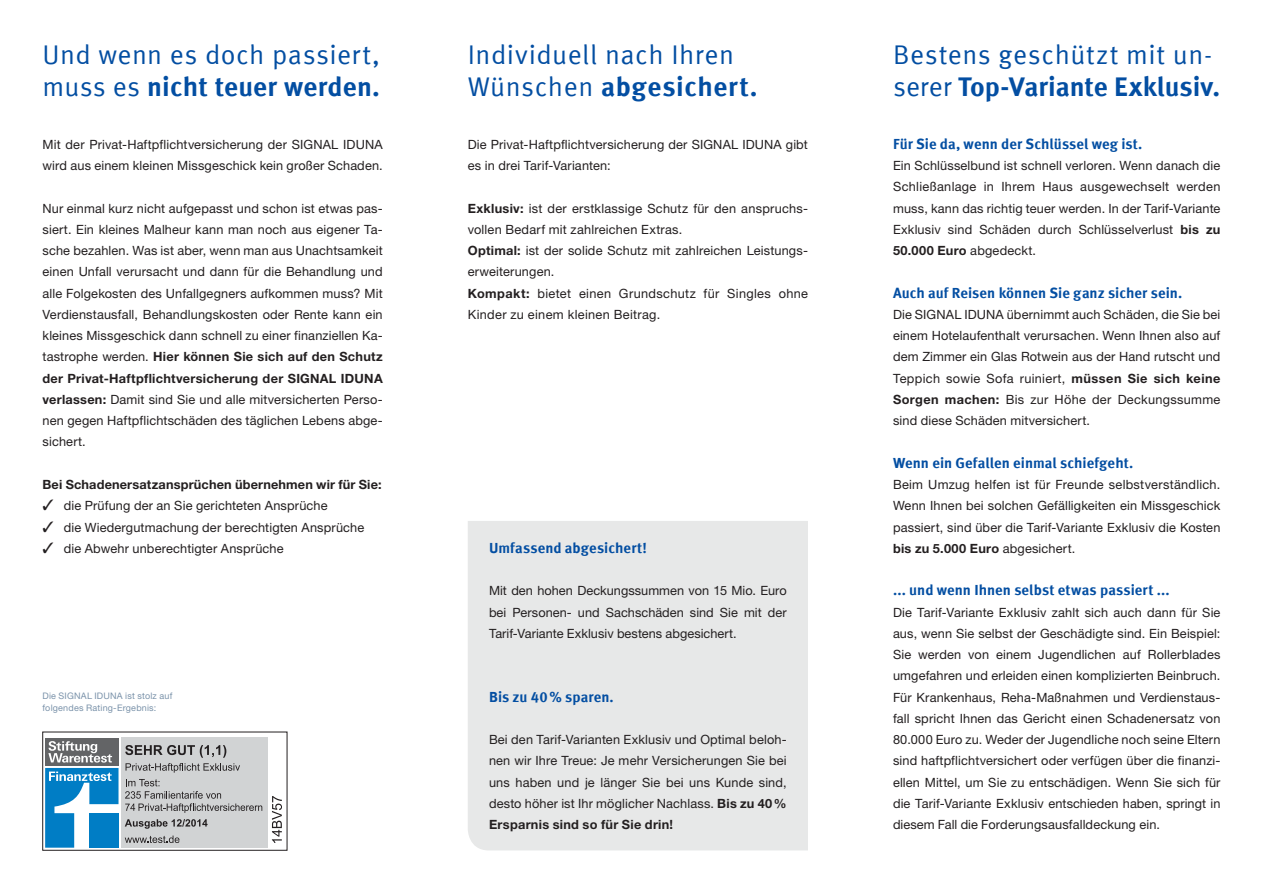
<style>
.page{position:relative;width:1263px;height:893px;background:#fff}
.page>*{position:absolute;margin:0;border:0;box-sizing:border-box;transform-origin:0 0}
.t1{font:700 27px "Meta Offc Pro";letter-spacing:.005em;color:#034ea2}
.t2{font:27px "Meta Offc Pro Norm";letter-spacing:.015em;color:#034ea2}
.t3{font:700 14.7px "Meta Offc Pro";letter-spacing:.005em;color:#034ea2}
.t4{font:12.75px/21.3px "Helvetica Neue LTW1 G";letter-spacing:.01em;color:#231f20;text-align:justify}
.t5{font:700 12.75px "Helvetica Neue LTW1 G";letter-spacing:.01em;color:#231f20}
.t6{font:9px/11.7px "Helvetica Neue LTW1 G";letter-spacing:.02em;color:#7b93aa}
.s1{font-family:"Meta Offc Pro Norm";font-weight:400}
.s2{font-weight:700}
</style>
<div class="page">
<div style="left:468px;top:521px;width:340px;height:329px;background:#e7e8e8"></div>
<div style="left:121px;top:738px;width:146px;height:110px;background:#d1d3d4"></div>
<div style="left:45px;top:738px;width:74px;height:27px;background:#636466"></div>
<svg style="left:45px;top:741px;width:74px;height:107px"></svg>
<svg style="left:272px;top:796px;width:10px;height:47px"></svg>
<svg style="left:125px;top:745px;width:115px;height:28px"></svg>
<svg style="left:125px;top:779px;width:137px;height:34px"></svg>
<svg style="left:125px;top:819px;width:83px;height:10px"></svg>
<svg style="left:125px;top:835px;width:54px;height:8px"></svg>
<h1 class="t2" style="left:43px;top:34px;width:339px">Und wenn es doch passiert,</h1>
<h1 class="t1" style="left:43px;top:65px;width:339px"><span class="s1">muss es</span> nicht teuer werden.</h1>
<h1 class="t2" style="left:468px;top:34px;width:268px">Individuell nach Ihren</h1>
<h1 class="t1" style="left:468px;top:65px;width:291px"><span class="s1">Wünschen</span> abgesichert.</h1>
<h1 class="t2" style="left:893px;top:34px;width:321px">Bestens geschützt mit un-</h1>
<h1 class="t1" style="left:893px;top:65px;width:329px"><span class="s1">serer</span> Top-Variante Exklusiv.</h1>
<p class="t4" style="left:43px;top:133px;width:342px">Mit der Privat-Haftpflichtversicherung der SIGNAL IDUNA wird aus einem kleinen Missgeschick kein großer Schaden.</p>
<p class="t4" style="left:43px;top:197px;width:342px">Nur einmal kurz nicht aufgepasst und schon ist etwas pas&shy;siert. Ein kleines Malheur kann man noch aus eigener Ta&shy;sche bezahlen. Was ist aber, wenn man aus Unachtsamkeit einen Unfall verursacht und dann für die Behandlung und alle Folgekosten des Unfallgegners aufkommen muss? Mit Verdienstausfall, Behandlungskosten oder Rente kann ein kleines Missgeschick dann schnell zu einer finanziellen Ka&shy;tastrophe werden. <span class="s2">Hier können Sie sich auf den Schutz der Privat-Haftpflichtversicherung der SIGNAL IDUNA verlassen:</span> Damit sind Sie und alle mitversicherten Perso&shy;nen gegen Haftpflichtschäden des täglichen Lebens abge&shy;sichert.</p>
<p class="t5" style="left:43px;top:476px;width:341px">Bei Schadenersatzansprüchen übernehmen wir für Sie:</p>
<p class="t4" style="left:43px;top:495px;width:287px">✓ die Prüfung der an Sie gerichteten Ansprüche</p>
<p class="t4" style="left:43px;top:516px;width:323px">✓ die Wiedergutmachung der berechtigten Ansprüche</p>
<p class="t4" style="left:43px;top:537px;width:243px">✓ die Abwehr unberechtigter Ansprüche</p>
<p class="t6" style="left:43px;top:690px;width:131px">Die SIGNAL IDUNA ist stolz auf folgendes Rating-Ergebnis:</p>
<p class="t4" style="left:468px;top:134px;width:342px">Die Privat-Haftpflichtversicherung der SIGNAL IDUNA gibt es in drei Tarif-Varianten:</p>
<p class="t4" style="left:468px;top:197px;width:342px;text-align:left"><span class="s2">Exklusiv:</span> ist der erstklassige Schutz für den anspruchs&shy;vollen Bedarf mit zahlreichen Extras.<br><span class="s2">Optimal:</span> ist der solide Schutz mit zahlreichen Leistungs&shy;erweiterungen.<br><span class="s2">Kompakt:</span> bietet einen Grundschutz für Singles ohne Kinder zu einem kleinen Beitrag.</p>
<p class="t3" style="left:489px;top:536px;width:159px">Umfassend abgesichert!</p>
<p class="t4" style="left:489px;top:580px;width:299px">Mit den hohen Deckungssummen von 15 Mio. Euro bei Personen- und Sachschäden sind Sie mit der Tarif-Variante Exklusiv bestens abgesichert.</p>
<p class="t3" style="left:489px;top:685px;width:126px">Bis zu 40% sparen.</p>
<p class="t4" style="left:489px;top:729px;width:299px">Bei den Tarif-Varianten Exklusiv und Optimal beloh&shy;nen wir Ihre Treue: Je mehr Versicherungen Sie bei uns haben und je länger Sie bei uns Kunde sind, desto höher ist Ihr möglicher Nachlass. <span class="s2">Bis zu 40% Ersparnis sind so für Sie drin!</span></p>
<p class="t3" style="left:893px;top:132px;width:251px">Für Sie da, wenn der Schlüssel weg ist.</p>
<p class="t4" style="left:893px;top:155px;width:329px">Ein Schlüsselbund ist schnell verloren. Wenn danach die Schließanlage in Ihrem Haus ausgewechselt werden muss, kann das richtig teuer werden. In der Tarif-Variante Exklusiv sind Schäden durch Schlüsselverlust <span class="s2">bis zu 50.000 Euro</span> abgedeckt.</p>
<p class="t3" style="left:893px;top:281px;width:291px">Auch auf Reisen können Sie ganz sicher sein.</p>
<p class="t4" style="left:893px;top:304px;width:329px">Die SIGNAL IDUNA übernimmt auch Schäden, die Sie bei einem Hotelaufenthalt verursachen. Wenn Ihnen also auf dem Zimmer ein Glas Rotwein aus der Hand rutscht und Teppich sowie Sofa ruiniert, <span class="s2">müssen Sie sich keine Sorgen machen:</span> Bis zur Höhe der Deckungssumme sind diese Schäden mitversichert.</p>
<p class="t3" style="left:893px;top:451px;width:242px">Wenn ein Gefallen einmal schiefgeht.</p>
<p class="t4" style="left:893px;top:474px;width:329px">Beim Umzug helfen ist für Freunde selbstverständlich.<br>Wenn Ihnen bei solchen Gefälligkeiten ein Missgeschick passiert, sind über die Tarif-Variante Exklusiv die Kosten <span class="s2">bis zu 5.000 Euro</span> abgesichert.</p>
<p class="t3" style="left:893px;top:579px;width:278px">... und wenn Ihnen selbst etwas passiert ...</p>
<p class="t4" style="left:893px;top:601px;width:329px">Die Tarif-Variante Exklusiv zahlt sich auch dann für Sie aus, wenn Sie selbst der Geschädigte sind. Ein Beispiel:<br>Sie werden von einem Jugendlichen auf Rollerblades umgefahren und erleiden einen komplizierten Beinbruch.<br>Für Krankenhaus, Reha-Maßnahmen und Verdienstaus&shy;fall spricht Ihnen das Gericht einen Schadenersatz von 80.000 Euro zu. Weder der Jugendliche noch seine Eltern sind haftpflichtversichert oder verfügen über die finanzi&shy;ellen Mittel, um Sie zu entschädigen. Wenn Sie sich für die Tarif-Variante Exklusiv entschieden haben, springt in diesem Fall die Forderungsausfalldeckung ein.</p>
</div>
